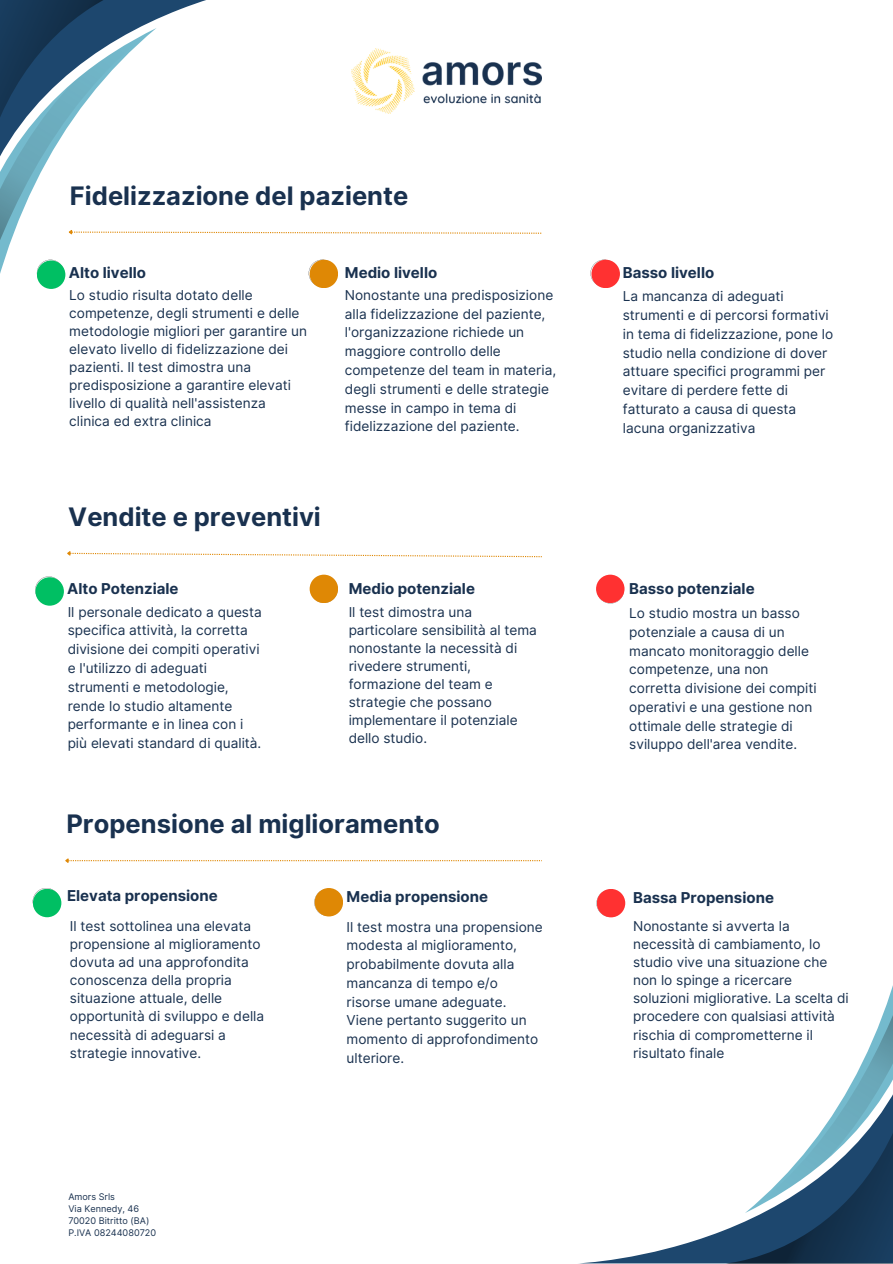
<style>
.page{position:relative;width:893px;height:1264px;background:#fff}
.page>*{position:absolute;margin:0;border:0;box-sizing:border-box;transform-origin:0 0}
.t1{font:700 25.5px "Inter";color:#19314f}
.t2{font:700 15px "Inter";color:#19314f}
.t3{font:13.65px/18.8px "Inter";color:#19314f}
.t4{font:9.15px "Inter";color:#19314f}
</style>
<div class="page">
<svg style="left:65px;top:858px;width:475px;height:5px"></svg>
<svg style="left:314px;top:888px;width:27px;height:27px"></svg>
<svg style="left:67px;top:551px;width:474px;height:6px"></svg>
<svg style="left:584px;top:1230px;width:141px;height:33px"></svg>
<svg style="left:725px;top:988px;width:167px;height:275px"></svg>
<svg style="left:35px;top:576px;width:27px;height:27px"></svg>
<svg style="left:597px;top:577px;width:27px;height:26px"></svg>
<div style="left:35px;top:577px;width:29px;height:28px;background:#00bf63;border-radius:50%"></div>
<svg style="left:0;top:0;width:541px;height:289px"></svg>
<svg style="left:590px;top:260px;width:27px;height:27px"></svg>
<div style="left:37px;top:260px;width:28px;height:29px;background:#00bf63;border-radius:50%"></div>
<div style="left:309px;top:260px;width:29px;height:28px;background:#df8805;border-radius:50%"></div>
<div style="left:591px;top:260px;width:29px;height:28px;background:#ff3131;border-radius:50%"></div>
<div style="left:314px;top:888px;width:29px;height:28px;background:#df8805;border-radius:50%"></div>
<div style="left:596px;top:888px;width:29px;height:29px;background:#ff3131;border-radius:50%"></div>
<div style="left:309px;top:574px;width:29px;height:29px;background:#df8805;border-radius:50%"></div>
<div style="left:596px;top:574px;width:28px;height:29px;background:#ff3131;border-radius:50%"></div>
<svg style="left:33px;top:888px;width:27px;height:27px"></svg>
<div style="left:33px;top:888px;width:28px;height:29px;background:#00bf63;border-radius:50%"></div>
<h3 class="t1" style="left:70px;top:180px;width:340px">Fidelizzazione del paziente</h3>
<p class="t2" style="left:69px;top:263px;width:79px">Alto livello</p>
<h2 class="t2" style="left:345px;top:263px;width:94px">Medio livello</h2>
<h3 class="t2" style="left:622px;top:263px;width:93px">Basso livello</h3>
<p class="t3" style="left:69px;top:286px;width:239px;line-height:18px">Lo studio risulta dotato delle competenze, degli strumenti e delle metodologie migliori per garantire un elevato livello di fidelizzazione dei pazienti. Il test dimostra una predisposizione a garantire elevati livello di qualità nell'assistenza clinica ed extra clinica</p>
<h2 class="t3" style="left:622px;top:287px;width:212px">La mancanza di adeguati strumenti e di percorsi formativi in tema di fidelizzazione, pone lo studio nella condizione di dover attuare specifici programmi per evitare di perdere fette di fatturato a causa di questa lacuna organizzativa</h2>
<h3 class="t3" style="left:345px;top:285px;width:213px">Nonostante una predisposizione alla fidelizzazione del paziente, l'organizzazione richiede un maggiore controllo delle competenze del team in materia, degli strumenti e delle strategie messe in campo in tema di fidelizzazione del paziente.</h3>
<p class="t1" style="left:68px;top:501px;width:254px">Vendite e preventivi</p>
<h1 class="t2" style="left:67px;top:580px;width:113px">Alto Potenziale</h1>
<p class="t2" style="left:348px;top:580px;width:128px">Medio potenziale</p>
<h2 class="t2" style="left:629px;top:580px;width:127px">Basso potenziale</h2>
<h3 class="t3" style="left:348px;top:602px;width:190px;line-height:18px">Il test dimostra una particolare sensibilità al tema nonostante la necessità di rivedere strumenti, formazione del team e strategie che possano implementare il potenziale dello studio.</h3>
<p class="t3" style="left:68px;top:602px;width:195px">Il personale dedicato a questa specifica attività, la corretta divisione dei compiti operativi e l'utilizzo di adeguati strumenti e metodologie, rende lo studio altamente performante e in linea con i più elevati standard di qualità.</p>
<h2 class="t3" style="left:629px;top:603px;width:189px">Lo studio mostra un basso potenziale a causa di un mancato monitoraggio delle competenze, una non corretta divisione dei compiti operativi e una gestione non ottimale delle strategie di sviluppo dell'area vendite.</h2>
<h2 class="t1" style="left:66px;top:808px;width:375px">Propensione al miglioramento</h2>
<h2 class="t2" style="left:67px;top:886px;width:152px">Elevata propensione</h2>
<h3 class="t2" style="left:346px;top:887px;width:143px">Media propensione</h3>
<h3 class="t2" style="left:633px;top:888px;width:142px">Bassa Propensione</h3>
<p class="t3" style="left:70px;top:917px;width:196px;line-height:18px">Il test sottolinea una elevata propensione al miglioramento dovuta ad una approfondita conoscenza della propria situazione attuale, delle opportunità di sviluppo e della necessità di adeguarsi a strategie innovative.</p>
<p class="t4" style="left:68px;top:1190px;width:48px">Amors Srls</p>
<h1 class="t4" style="left:68px;top:1202px;width:72px">Via Kennedy, 46</h1>
<h2 class="t4" style="left:68px;top:1215px;width:82px">70020 Bitritto (BA)</h2>
<h3 class="t4" style="left:68px;top:1227px;width:89px">P.IVA 08244080720</h3>
<h1 class="t3" style="left:346px;top:917px;width:198px">Il test mostra una propensione modesta al miglioramento, probabilmente dovuta alla mancanza di tempo e/o risorse umane adeguate.<br>Viene pertanto suggerito un momento di approfondimento ulteriore.</h1>
<p class="t3" style="left:633px;top:917px;width:217px;line-height:18px">Nonostante si avverta la necessità di cambiamento, lo studio vive una situazione che non lo spinge a ricercare soluzioni migliorative. La scelta di procedere con qualsiasi attività rischia di comprometterne il risultato finale</p>
</div>
